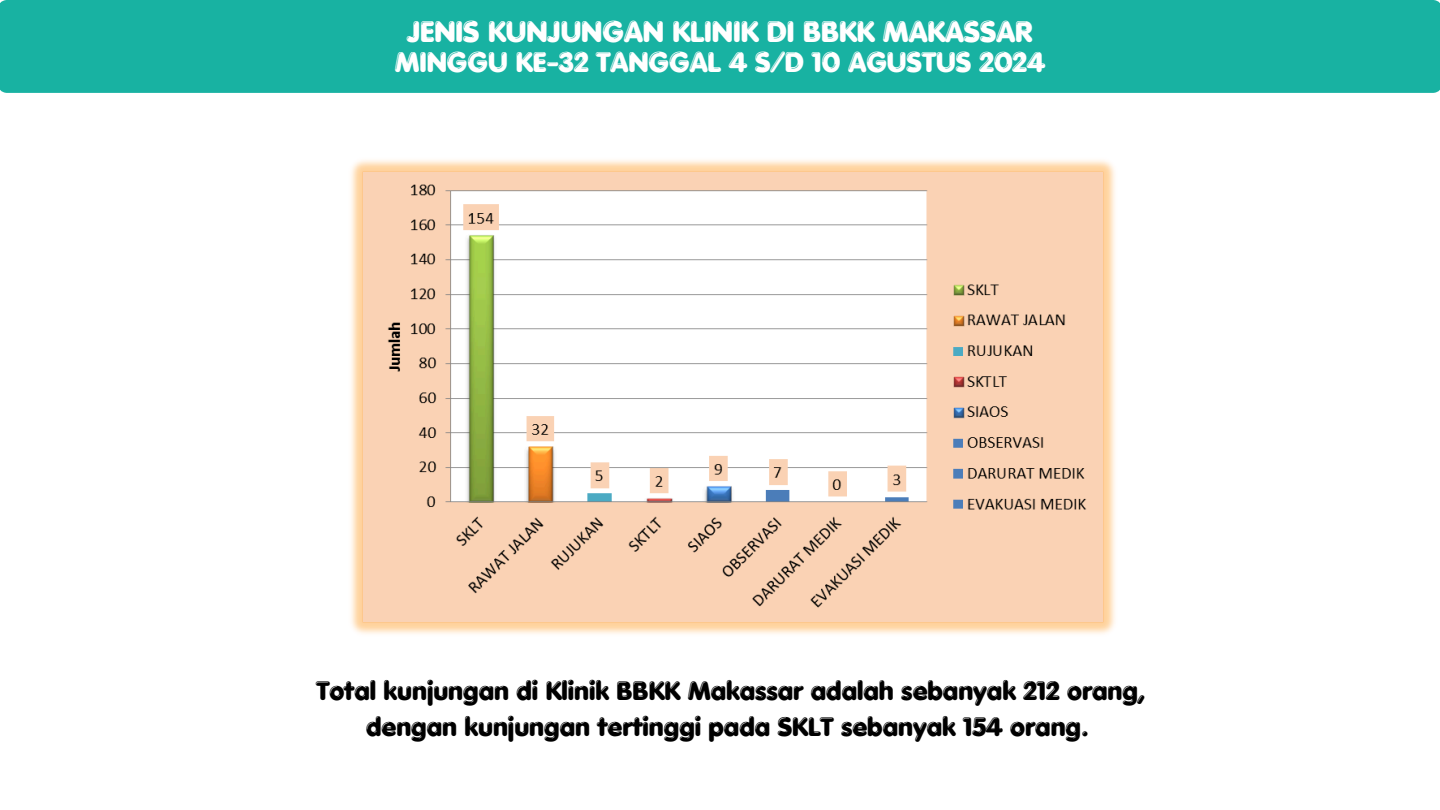
<style>
.page{position:relative;width:1440px;height:810px;background:#fff}
.page>*{position:absolute;margin:0;border:0;box-sizing:border-box;transform-origin:0 0}
.t1{font:29.2px "VAG Rounded Next Shine";color:#fff}
.t2{font:27.9px "VAG Rounded Next Shine";color:#fff}
.t3{font:26px "VAG Rounded Next Shine";color:#000}
</style>
<div class="page">
<div style="left:0;top:0;width:1440px;height:93px;background:#18b2a2"></div>
<img style="left:351px;top:160px;width:764px;height:474px">
<h1 class="t1" style="left:407px;top:11px;width:627px">JENIS KUNJUNGAN KLINIK DI BBKK MAKASSAR</h1>
<h1 class="t2" style="left:395px;top:43px;width:652px">MINGGU KE-32 TANGGAL 4 S/D 10 AGUSTUS 2024</h1>
<p class="t3" style="left:316px;top:672px;width:831px">Total kunjungan di Klinik BBKK Makassar adalah sebanyak 212 orang,</p>
<p class="t3" style="left:366px;top:708px;width:724px">dengan kunjungan tertinggi pada SKLT sebanyak 154 orang.</p>
</div>
